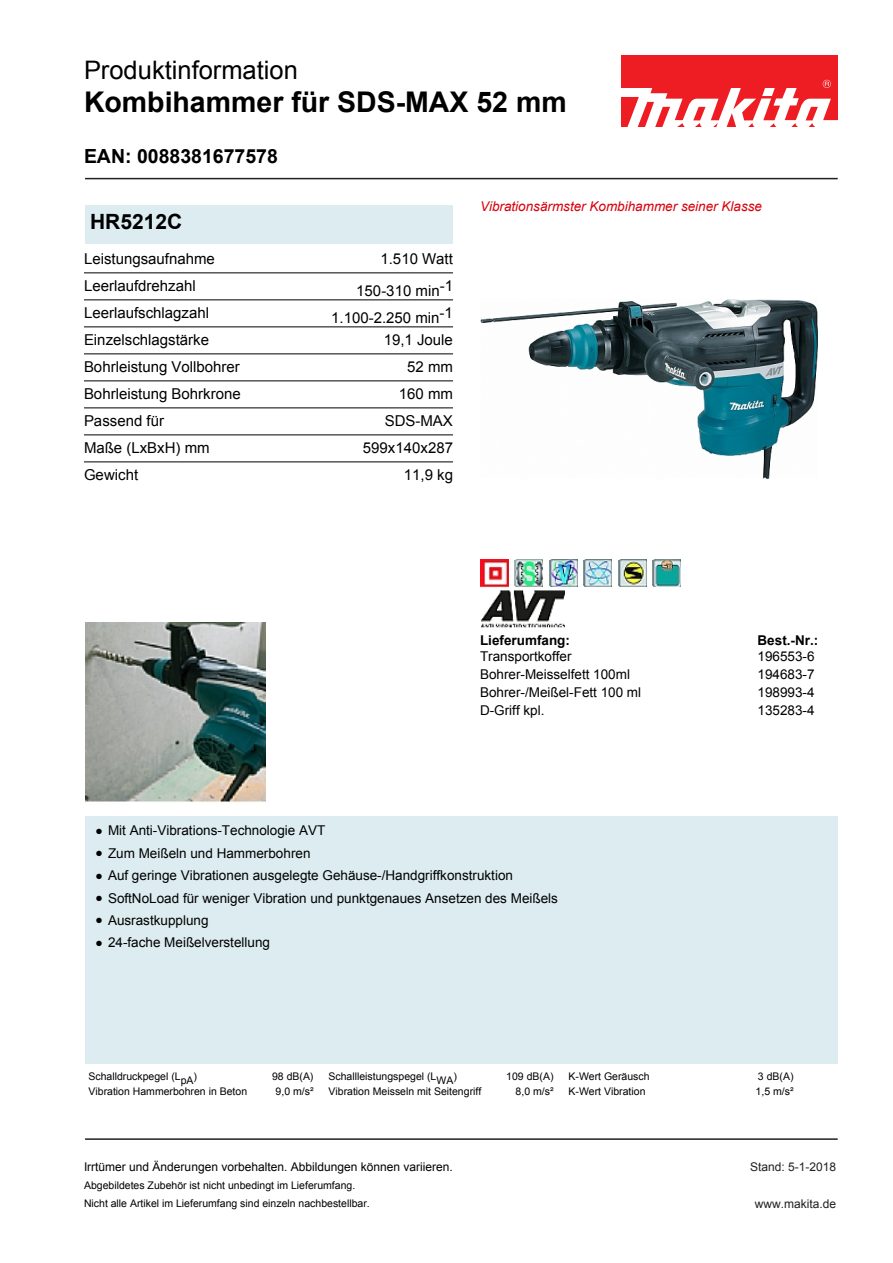
<style>
.page{position:relative;width:893px;height:1263px;background:#fff}
.page>*{position:absolute;margin:0;border:0;box-sizing:border-box;transform-origin:0 0}
.t1{font:700 28.5px "Arial";color:#000}
.t2{font:25.5px "Arial";color:#000}
.t3{font:700 21px "Arial";color:#000}
.t4{font:700 19.5px "Arial";color:#000}
.t5{font:15px "Arial";color:#000}
.t6{font:13.5px "Arial";color:#000}
.t7{font:italic 13.5px "Arial";color:#d8000d}
.t8{font:700 13.5px "Arial";color:#000}
.t9{font:12px "Arial";color:#000}
.t10{font:12px "Arial";color:#231f20}
.t11{font:10.5px/18px "Arial";color:#000}
</style>
<div class="page">
<img style="left:480px;top:299px;width:338px;height:180px">
<img style="left:481px;top:590px;width:83px;height:38px">
<img style="left:480px;top:560px;width:28px;height:28px">
<img style="left:514px;top:560px;width:29px;height:28px">
<img style="left:549px;top:560px;width:28px;height:27px">
<img style="left:584px;top:560px;width:28px;height:27px">
<img style="left:618px;top:560px;width:28px;height:27px">
<img style="left:652px;top:560px;width:29px;height:27px">
<img style="left:86px;top:622px;width:180px;height:180px">
<div style="left:85px;top:816px;width:753px;height:247px;background:#dcecf1"></div>
<div style="left:85px;top:205px;width:368px;height:38px;background:#dcecf1"></div>
<div style="left:621px;top:56px;width:217px;height:71px;background:#ee1d23"></div>
<svg style="left:621px;top:80px;width:217px;height:47px"></svg>
<hr style="left:85px;top:178px;width:753px;height:1px;background:#231f20">
<hr style="left:85px;top:1138px;width:753px;height:2px;background:#231f20">
<hr style="left:84px;top:273px;width:369px;height:1px;background:#000">
<hr style="left:84px;top:300px;width:369px;height:1px;background:#000">
<hr style="left:84px;top:327px;width:369px;height:1px;background:#000">
<hr style="left:84px;top:354px;width:369px;height:1px;background:#000">
<hr style="left:84px;top:381px;width:369px;height:1px;background:#000">
<hr style="left:84px;top:408px;width:369px;height:1px;background:#000">
<hr style="left:84px;top:435px;width:369px;height:1px;background:#000">
<hr style="left:84px;top:462px;width:369px;height:1px;background:#000">
<h2 class="t2" style="left:84px;top:56px;width:215px">Produktinformation</h2>
<h1 class="t1" style="left:84px;top:87px;width:484px">Kombihammer für SDS-MAX 52 mm</h1>
<h3 class="t4" style="left:84px;top:146px;width:195px">EAN: 0088381677578</h3>
<p class="t7" style="left:480px;top:199px;width:283px">Vibrationsärmster Kombihammer seiner Klasse</p>
<h3 class="t3" style="left:90px;top:210px;width:94px">HR5212C</h3>
<p class="t5" style="left:84px;top:250px;width:132px">Leistungsaufnahme</p>
<p class="t5" style="left:380px;top:250px;width:74px">1.510 Watt</p>
<p class="t5" style="left:84px;top:277px;width:113px">Leerlaufdrehzahl</p>
<p class="t5" style="left:356px;top:283px;width:98px">150-310 min-1</p>
<p class="t5" style="left:84px;top:304px;width:127px">Leerlaufschlagzahl</p>
<p class="t5" style="left:331px;top:310px;width:123px">1.100-2.250 min-1</p>
<p class="t5" style="left:84px;top:331px;width:127px">Einzelschlagstärke</p>
<p class="t5" style="left:384px;top:331px;width:71px">19,1 Joule</p>
<p class="t5" style="left:84px;top:358px;width:157px">Bohrleistung Vollbohrer</p>
<p class="t5" style="left:407px;top:358px;width:47px">52 mm</p>
<p class="t5" style="left:84px;top:385px;width:158px">Bohrleistung Bohrkrone</p>
<p class="t5" style="left:399px;top:385px;width:56px">160 mm</p>
<p class="t5" style="left:84px;top:412px;width:81px">Passend für</p>
<p class="t5" style="left:385px;top:412px;width:70px">SDS-MAX</p>
<p class="t5" style="left:84px;top:439px;width:127px">Maße (LxBxH) mm</p>
<p class="t5" style="left:363px;top:439px;width:92px">599x140x287</p>
<p class="t5" style="left:84px;top:466px;width:56px">Gewicht</p>
<p class="t5" style="left:404px;top:466px;width:51px">11,9 kg</p>
<p class="t8" style="left:480px;top:633px;width:91px">Lieferumfang:</p>
<p class="t8" style="left:758px;top:633px;width:62px">Best.-Nr.:</p>
<p class="t6" style="left:480px;top:649px;width:93px">Transportkoffer</p>
<p class="t6" style="left:758px;top:649px;width:59px">196553-6</p>
<p class="t6" style="left:480px;top:667px;width:151px">Bohrer-Meisselfett 100ml</p>
<p class="t6" style="left:758px;top:667px;width:59px">194683-7</p>
<p class="t6" style="left:480px;top:685px;width:163px">Bohrer-/Meißel-Fett 100 ml</p>
<p class="t6" style="left:758px;top:685px;width:59px">198993-4</p>
<p class="t6" style="left:480px;top:703px;width:66px">D-Griff kpl.</p>
<p class="t6" style="left:758px;top:703px;width:59px">135283-4</p>
<p class="t6" style="left:96px;top:823px;width:231px">● Mit Anti-Vibrations-Technologie AVT</p>
<p class="t6" style="left:96px;top:845px;width:216px">● Zum Meißeln und Hammerbohren</p>
<p class="t6" style="left:96px;top:868px;width:418px">● Auf geringe Vibrationen ausgelegte Gehäuse-/Handgriffkonstruktion</p>
<p class="t6" style="left:96px;top:890px;width:463px">● SoftNoLoad für weniger Vibration und punktgenaues Ansetzen des Meißels</p>
<p class="t6" style="left:96px;top:913px;width:114px">● Ausrastkupplung</p>
<p class="t6" style="left:96px;top:935px;width:175px">● 24-fache Meißelverstellung</p>
<p class="t11" style="left:88px;top:1067px;width:110px">Schalldruckpegel (LpA)</p>
<p class="t11" style="left:272px;top:1067px;width:43px">98 dB(A)</p>
<p class="t11" style="left:328px;top:1067px;width:130px">Schallleistungspegel (LWA)</p>
<p class="t11" style="left:506px;top:1067px;width:49px">109 dB(A)</p>
<p class="t11" style="left:568px;top:1067px;width:83px">K-Wert Geräusch</p>
<p class="t11" style="left:758px;top:1067px;width:37px">3 dB(A)</p>
<p class="t11" style="left:88px;top:1082px;width:160px">Vibration Hammerbohren in Beton</p>
<p class="t11" style="left:276px;top:1082px;width:39px">9,0 m/s²</p>
<p class="t11" style="left:328px;top:1082px;width:154px">Vibration Meisseln mit Seitengriff</p>
<p class="t11" style="left:516px;top:1082px;width:39px">8,0 m/s²</p>
<p class="t11" style="left:568px;top:1082px;width:78px">K-Wert Vibration</p>
<p class="t11" style="left:756px;top:1082px;width:39px">1,5 m/s²</p>
<p class="t9" style="left:84px;top:1160px;width:370px">Irrtümer und Änderungen vorbehalten. Abbildungen können variieren.</p>
<p class="t11" style="left:84px;top:1176px;width:287px">Abgebildetes Zubehör ist nicht unbedingt im Lieferumfang.<br>Nicht alle Artikel im Lieferumfang sind einzeln nachbestellbar.</p>
<p class="t10" style="left:750px;top:1160px;width:88px">Stand: 5-1-2018</p>
<p class="t10" style="left:755px;top:1197px;width:83px">www.makita.de</p>
</div>
